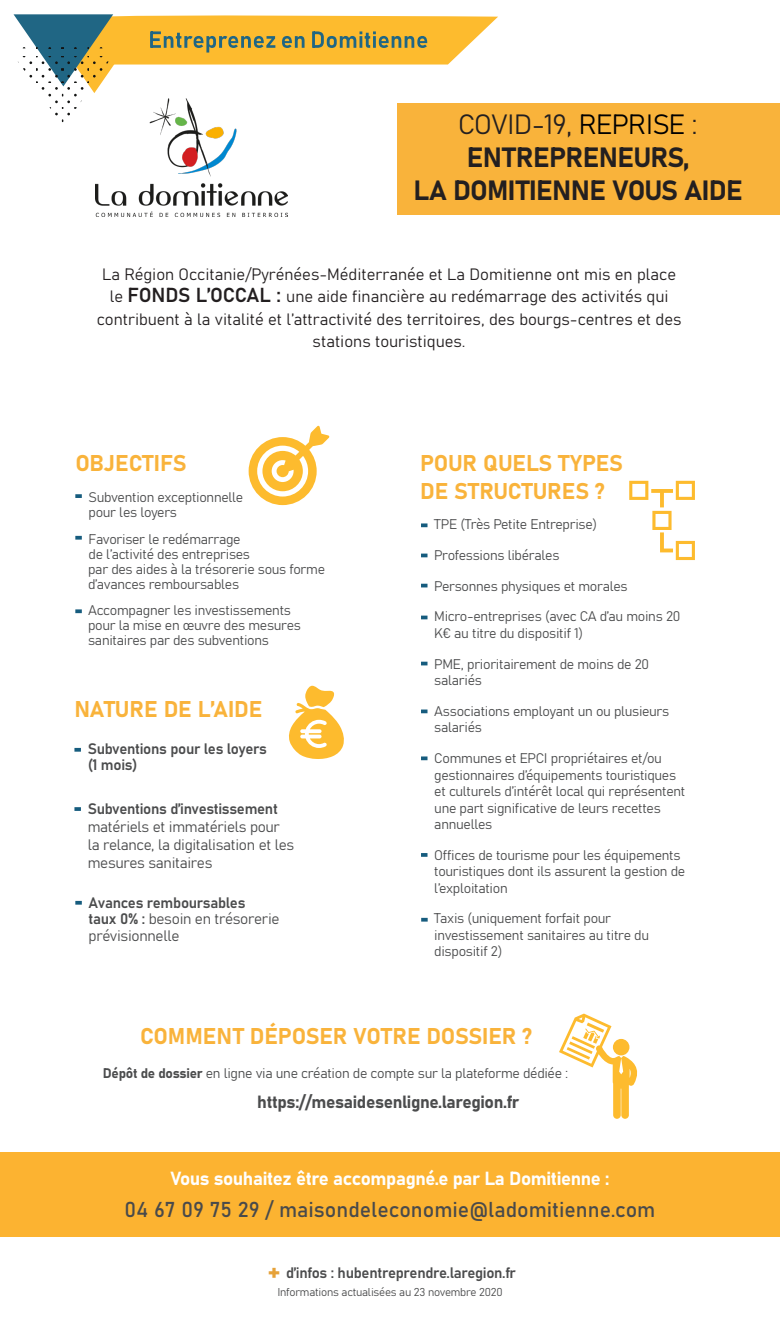
<style>
.page{position:relative;width:780px;height:1329px;background:#fff}
.page>*{position:absolute;margin:0;border:0;box-sizing:border-box;transform-origin:0 0}
.t1{font:27.5px/33px "Bahnschrift";letter-spacing:-.02em;color:#231f20;text-align:center}
.t2{font:22.5px/27px "Bahnschrift";color:#f9b33b}
.t3{font:21.25px "Bahnschrift";color:#494a4b}
.t4{font:18.75px "Bahnschrift";letter-spacing:-.02em;color:#fff}
.t5{font:17.5px "Bahnschrift";letter-spacing:-.02em;color:#4b4c4d}
.t6{font:16.25px/22.5px "Bahnschrift";color:#231f20;text-align:center}
.t7{font:15px/18px "Bahnschrift";letter-spacing:-.02em;color:#4b4c4d}
.t8{font:13.75px/16.5px "Bahnschrift";letter-spacing:-.02em;color:#4b4c4d}
.t9{font:11.25px "Bahnschrift";letter-spacing:-.02em;color:#4b4c4d}
.s1{color:#000001}
.s2{font-size:20px}
.s3{font-size:25px;color:#e6a239}
</style>
<div class="page">
<div style="left:397px;top:103px;width:383px;height:112px;background:#f9b33b"></div>
<svg style="left:14px;top:14px;width:484px;height:109px"></svg>
<svg style="left:75px;top:536px;width:7px;height:4px"></svg>
<svg style="left:75px;top:609px;width:7px;height:4px"></svg>
<svg style="left:421px;top:523px;width:6px;height:4px"></svg>
<svg style="left:421px;top:584px;width:6px;height:3px"></svg>
<svg style="left:421px;top:553px;width:6px;height:4px"></svg>
<img style="left:95px;top:98px;width:192px;height:119px">
<svg style="left:629px;top:481px;width:66px;height:79px"></svg>
<svg style="left:75px;top:901px;width:7px;height:3px"></svg>
<svg style="left:74px;top:807px;width:7px;height:4px"></svg>
<svg style="left:289px;top:686px;width:55px;height:73px"></svg>
<svg style="left:559px;top:1013px;width:79px;height:106px"></svg>
<div style="left:0;top:1152px;width:780px;height:84px;background:#fcb331"></div>
<svg style="left:248px;top:426px;width:81px;height:79px"></svg>
<svg style="left:75px;top:494px;width:7px;height:4px"></svg>
<svg style="left:421px;top:615px;width:6px;height:4px"></svg>
<svg style="left:421px;top:662px;width:6px;height:3px"></svg>
<svg style="left:421px;top:709px;width:6px;height:4px"></svg>
<svg style="left:421px;top:756px;width:6px;height:4px"></svg>
<svg style="left:421px;top:853px;width:6px;height:4px"></svg>
<svg style="left:421px;top:918px;width:6px;height:3px"></svg>
<svg style="left:74px;top:748px;width:7px;height:4px"></svg>
<h1 class="t1" style="left:413px;top:106px;width:330px">COVID-19, <span class="s1">REPRISE</span> :<br>ENTREPRENEURS,<br>LA DOMITIENNE VOUS AIDE</h1>
<p class="t6" style="left:97px;top:261px;width:586px">La Région Occitanie/Pyrénées-Méditerranée et La Domitienne ont mis en place le <span class="s2">FONDS L’OCCAL :</span> une aide financière au redémarrage des activités qui contribuent à la vitalité et l’attractivité des territoires, des bourgs-centres et des stations touristiques.</p>
<h2 class="t2" style="left:75px;top:448px;width:113px">OBJECTIFS</h2>
<p class="t8" style="left:89px;top:489px;width:156px;line-height:15px">Subvention exceptionnelle pour les loyers</p>
<p class="t8" style="left:89px;top:530px;width:163px;line-height:15px">Favoriser le redémarrage de l’activité des entreprises</p>
<p class="t8" style="left:88px;top:561px;width:238px;line-height:15px">par des aides à la trésorerie sous forme d’avances remboursables</p>
<p class="t8" style="left:88px;top:602px;width:214px;line-height:15px">Accompagner les investissements pour la mise en œuvre des mesures sanitaires par des subventions</p>
<h2 class="t2" style="left:74px;top:694px;width:189px">NATURE DE L’AIDE</h2>
<p class="t7" style="left:88px;top:739px;width:181px;line-height:16.2px">Subventions pour les loyers (1 mois)</p>
<p class="t7" style="left:88px;top:798px;width:208px">Subventions d’investissement matériels et immatériels pour la relance, la digitalisation et les mesures sanitaires</p>
<p class="t7" style="left:89px;top:893px;width:192px;line-height:16.4px">Avances remboursables<br>taux 0% : besoin en trésorerie prévisionnelle</p>
<h2 class="t2" style="left:420px;top:448px;width:204px">POUR QUELS TYPES<br>DE STRUCTURES ?</h2>
<p class="t8" style="left:434px;top:515px;width:164px">TPE (Très Petite Entreprise)</p>
<p class="t8" style="left:434px;top:546px;width:127px">Professions libérales</p>
<p class="t8" style="left:434px;top:577px;width:195px">Personnes physiques et morales</p>
<p class="t8" style="left:434px;top:607px;width:247px">Micro-entreprises (avec CA d’au moins 20<br>K€ au titre du dispositif 1)</p>
<p class="t8" style="left:434px;top:654px;width:216px">PME, prioritairement de moins de 20 salariés</p>
<p class="t8" style="left:434px;top:702px;width:236px">Associations employant un ou plusieurs salariés</p>
<p class="t8" style="left:434px;top:749px;width:253px">Communes et EPCI propriétaires et/ou gestionnaires d’équipements touristiques et culturels d’intérêt local qui représentent une part significative de leurs recettes annuelles</p>
<p class="t8" style="left:434px;top:846px;width:252px">Offices de tourisme pour les équipements touristiques dont ils assurent la gestion de l’exploitation</p>
<p class="t8" style="left:434px;top:909px;width:216px">Taxis (uniquement forfait pour investissement sanitaires au titre du dispositif 2)</p>
<h2 class="t2" style="left:140px;top:1021px;width:393px">COMMENT DÉPOSER VOTRE DOSSIER ?</h2>
<p class="t8" style="left:103px;top:1064px;width:467px">Dépôt de dossier en ligne via une création de compte sur la plateforme dédiée :</p>
<p class="t5" style="left:257px;top:1088px;width:263px">https://mesaidesenligne.laregion.fr</p>
<h3 class="t4" style="left:170px;top:1164px;width:440px">Vous souhaitez être accompagné.e par La Domitienne :</h3>
<h3 class="t3" style="left:124px;top:1194px;width:532px">04 67 09 75 29 / maisondeleconomie@ladomitienne.com</h3>
<p class="t7" style="left:267px;top:1263px;width:250px"><span class="s3">+</span> d’infos : hubentreprendre.laregion.fr</p>
<p class="t9" style="left:277px;top:1283px;width:227px">Informations actualisées au 23 novembre 2020</p>
</div>
